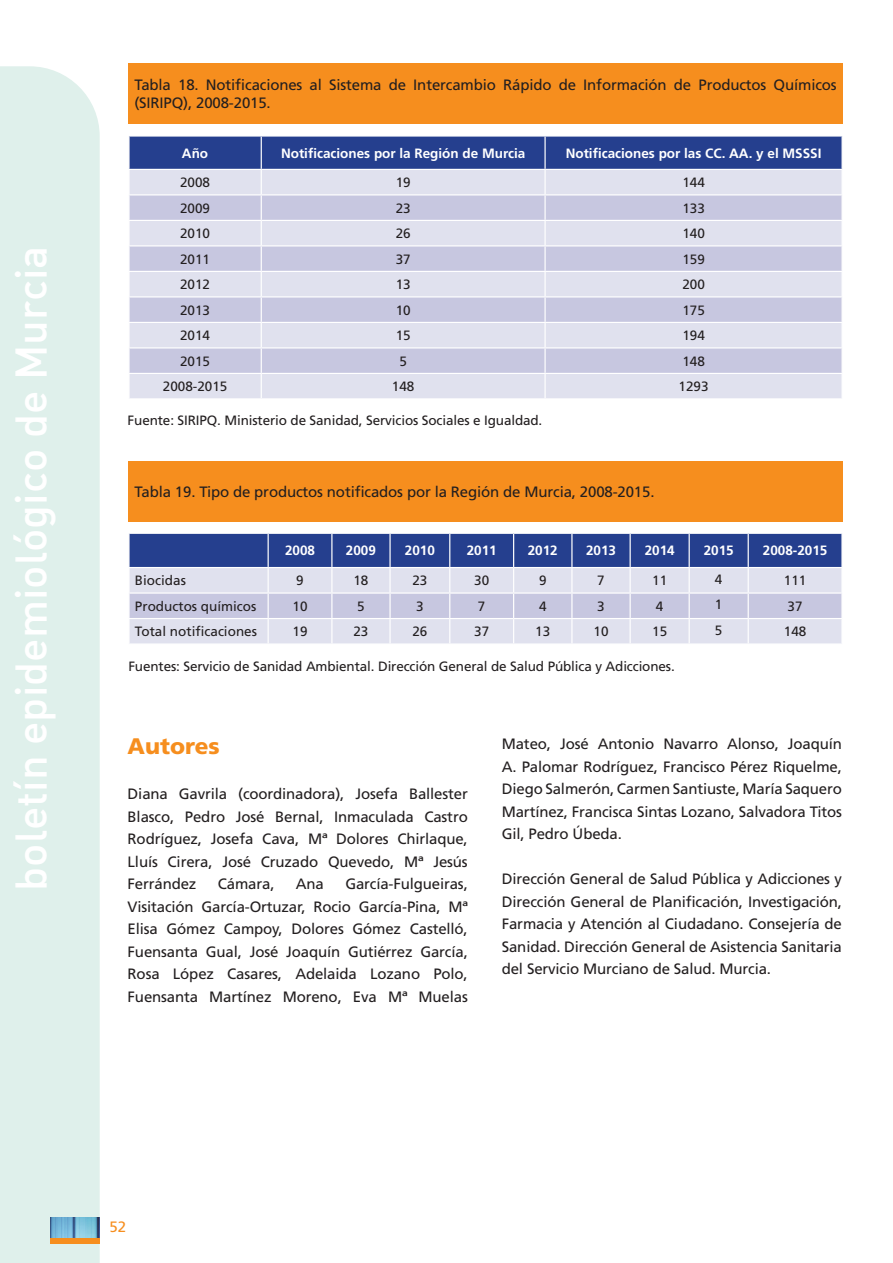
<style>
.page{position:relative;width:893px;height:1263px;background:#fff}
.page>*{position:absolute;margin:0;border:0;box-sizing:border-box;transform-origin:0 0}
.t1{font:500 43.5px "DIN Alternate";color:#fff}
.t2{font:900 22.5px "Frutiger LT Std";color:#f68e1e}
.t3{font:15px/22.5px "Frutiger LT Std";letter-spacing:-.01em;color:#231f20;text-align:justify}
.t4{font:15px "Frutiger LT Std";color:#f68e1e}
.t5{font:13.5px "Frutiger LT Std";letter-spacing:-.005em;color:#231f20}
.t6{font:700 13.5px "Frutiger LT Std";color:#fff}
</style>
<div class="page">
<div style="left:0;top:66px;width:100px;height:1197px;background:#dff0eb"></div>
<img style="left:50px;top:1217px;width:50px;height:21px">
<div style="left:50px;top:1238px;width:50px;height:5px;background:#f68e1e"></div>
<div style="left:128px;top:63px;width:715px;height:61px;background:#f68e1e"></div>
<div style="left:128px;top:461px;width:715px;height:60px;background:#f68e1e"></div>
<svg style="left:129px;top:136px;width:713px;height:262px;background:#c1c5de"></svg>
<hr style="left:545px;top:373px;width:298px;height:1px;background:#fff">
<hr style="left:544px;top:374px;width:2px;height:24px;background:#fff">
<hr style="left:841px;top:374px;width:2px;height:24px;background:#fff">
<svg style="left:129px;top:533px;width:713px;height:110px;background:#a5adcf"></svg>
<hr style="left:841px;top:619px;width:2px;height:24px;background:#fff">
<h1 class="t1" style="left:3px;top:891px;width:647px;rotate:-90deg">boletín epidemiológico de Murcia</h1>
<p class="t3" style="left:134px;top:76px;width:704px;line-height:18px">Tabla 18. Notificaciones al Sistema de Intercambio Rápido de Información de Productos Químicos (SIRIPQ), 2008-2015.</p>
<p class="t6" style="left:182px;top:145px;width:28px">Año</p>
<p class="t6" style="left:281px;top:145px;width:246px">Notificaciones por la Región de Murcia</p>
<p class="t6" style="left:566px;top:145px;width:257px">Notificaciones por las CC. AA. y el MSSSI</p>
<p class="t5" style="left:180px;top:175px;width:32px">2008</p>
<p class="t5" style="left:396px;top:175px;width:17px">19</p>
<p class="t5" style="left:682px;top:175px;width:24px">144</p>
<p class="t5" style="left:180px;top:200px;width:32px">2009</p>
<p class="t5" style="left:396px;top:200px;width:17px">23</p>
<p class="t5" style="left:682px;top:200px;width:24px">133</p>
<p class="t5" style="left:180px;top:226px;width:32px">2010</p>
<p class="t5" style="left:396px;top:226px;width:17px">26</p>
<p class="t5" style="left:682px;top:226px;width:24px">140</p>
<p class="t5" style="left:180px;top:251px;width:32px">2011</p>
<p class="t5" style="left:396px;top:251px;width:17px">37</p>
<p class="t5" style="left:682px;top:251px;width:24px">159</p>
<p class="t5" style="left:180px;top:277px;width:32px">2012</p>
<p class="t5" style="left:396px;top:277px;width:17px">13</p>
<p class="t5" style="left:682px;top:277px;width:24px">200</p>
<p class="t5" style="left:180px;top:302px;width:32px">2013</p>
<p class="t5" style="left:396px;top:302px;width:17px">10</p>
<p class="t5" style="left:682px;top:302px;width:24px">175</p>
<p class="t5" style="left:180px;top:328px;width:32px">2014</p>
<p class="t5" style="left:396px;top:328px;width:17px">15</p>
<p class="t5" style="left:682px;top:328px;width:24px">194</p>
<p class="t5" style="left:180px;top:353px;width:32px">2015</p>
<p class="t5" style="left:399px;top:353px;width:9px">5</p>
<p class="t5" style="left:682px;top:353px;width:24px">148</p>
<p class="t5" style="left:163px;top:379px;width:66px">2008-2015</p>
<p class="t5" style="left:392px;top:379px;width:24px">148</p>
<p class="t5" style="left:679px;top:379px;width:32px">1293</p>
<p class="t5" style="left:128px;top:413px;width:416px">Fuente: SIRIPQ. Ministerio de Sanidad, Servicios Sociales e Igualdad.</p>
<p class="t3" style="left:134px;top:480px;width:522px">Tabla 19. Tipo de productos notificados por la Región de Murcia, 2008-2015.</p>
<p class="t6" style="left:285px;top:543px;width:32px">2008</p>
<p class="t6" style="left:346px;top:543px;width:32px">2009</p>
<p class="t6" style="left:405px;top:543px;width:32px">2010</p>
<p class="t6" style="left:467px;top:543px;width:32px">2011</p>
<p class="t6" style="left:528px;top:543px;width:32px">2012</p>
<p class="t6" style="left:586px;top:543px;width:32px">2013</p>
<p class="t6" style="left:645px;top:543px;width:32px">2014</p>
<p class="t6" style="left:704px;top:543px;width:32px">2015</p>
<p class="t6" style="left:763px;top:543px;width:66px">2008-2015</p>
<p class="t5" style="left:135px;top:573px;width:53px">Biocidas</p>
<p class="t5" style="left:296px;top:573px;width:9px">9</p>
<p class="t5" style="left:353px;top:573px;width:17px">18</p>
<p class="t5" style="left:412px;top:573px;width:17px">23</p>
<p class="t5" style="left:474px;top:573px;width:17px">30</p>
<p class="t5" style="left:539px;top:573px;width:9px">9</p>
<p class="t5" style="left:597px;top:573px;width:9px">7</p>
<p class="t5" style="left:652px;top:573px;width:17px">11</p>
<p class="t5" style="left:715px;top:571px;width:9px">4</p>
<p class="t5" style="left:784px;top:573px;width:24px">111</p>
<p class="t5" style="left:135px;top:598px;width:123px">Productos químicos</p>
<p class="t5" style="left:293px;top:598px;width:17px">10</p>
<p class="t5" style="left:357px;top:598px;width:9px">5</p>
<p class="t5" style="left:416px;top:598px;width:9px">3</p>
<p class="t5" style="left:478px;top:598px;width:9px">7</p>
<p class="t5" style="left:539px;top:598px;width:9px">4</p>
<p class="t5" style="left:597px;top:598px;width:9px">3</p>
<p class="t5" style="left:656px;top:598px;width:9px">4</p>
<p class="t5" style="left:715px;top:596px;width:9px">1</p>
<p class="t5" style="left:788px;top:598px;width:17px">37</p>
<p class="t5" style="left:135px;top:624px;width:124px">Total notificaciones</p>
<p class="t5" style="left:293px;top:624px;width:17px">19</p>
<p class="t5" style="left:353px;top:624px;width:17px">23</p>
<p class="t5" style="left:412px;top:624px;width:17px">26</p>
<p class="t5" style="left:474px;top:624px;width:17px">37</p>
<p class="t5" style="left:535px;top:624px;width:17px">13</p>
<p class="t5" style="left:594px;top:624px;width:17px">10</p>
<p class="t5" style="left:652px;top:624px;width:17px">15</p>
<p class="t5" style="left:715px;top:622px;width:9px">5</p>
<p class="t5" style="left:784px;top:624px;width:24px">148</p>
<p class="t5" style="left:128px;top:658px;width:548px">Fuentes: Servicio de Sanidad Ambiental. Dirección General de Salud Pública y Adicciones.</p>
<h2 class="t2" style="left:128px;top:733px;width:94px">Autores</h2>
<p class="t3" style="left:128px;top:783px;width:342px">Diana Gavrila (coordinadora), Josefa Ballester Blasco, Pedro José Bernal, Inmaculada Castro Rodríguez, Josefa Cava, Mª Dolores Chirlaque, Lluís Cirera, José Cruzado Quevedo, Mª Jesús Ferrández</p>
<p class="t3" style="left:128px;top:873px;width:342px;text-indent:218px">García-Fulgueiras, Visitación García-Ortuzar, Rocio García-Pina, Mª Elisa Gómez Campoy, Dolores Gómez Castelló, Fuensanta Gual, José Joaquín Gutiérrez García, Rosa López Casares, Adelaida Lozano Polo, Fuensanta Martínez Moreno, Eva Mª Muelas</p>
<p class="t3" style="left:218px;top:873px;width:58px">Cámara,</p>
<p class="t3" style="left:296px;top:873px;width:30px">Ana</p>
<p class="t3" style="left:502px;top:733px;width:342px">Mateo, José Antonio Navarro Alonso, Joaquín A. Palomar Rodríguez, Francisco Pérez Riquelme, Diego Salmerón, Carmen Santiuste, María Saquero Martínez, Francisca Sintas Lozano, Salvadora Titos Gil, Pedro Úbeda.</p>
<p class="t3" style="left:502px;top:868px;width:342px">Dirección General de Salud Pública y Adicciones y Dirección General de Planificación, Investigación, Farmacia y Atención al Ciudadano. Consejería de Sanidad. Dirección General de Asistencia Sanitaria del Servicio Murciano de Salud. Murcia.</p>
<p class="t4" style="left:109px;top:1218px;width:18px">52</p>
</div>
